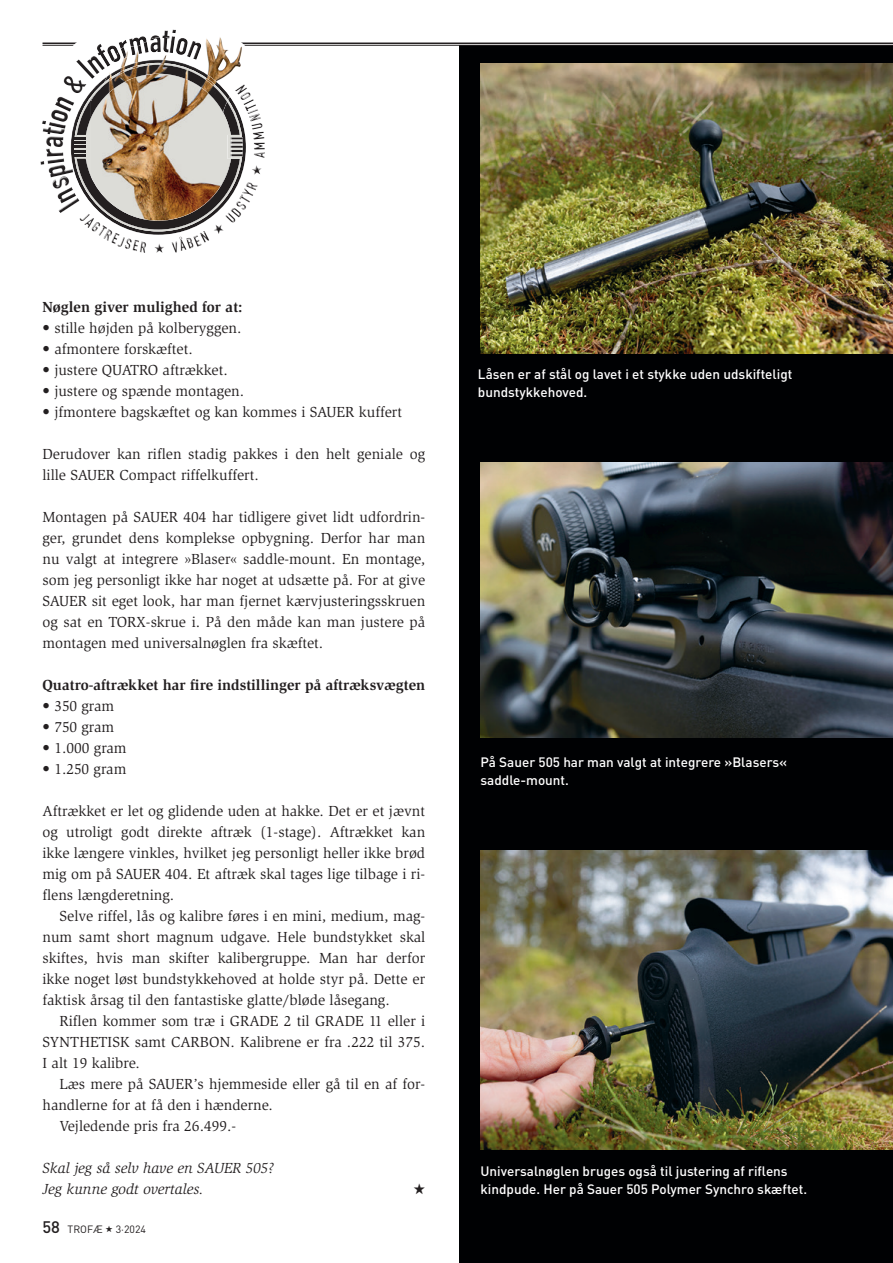
<style>
.page{position:relative;width:893px;height:1263px;background:#fff}
.page>*{position:absolute;margin:0;border:0;box-sizing:border-box;transform-origin:0 0}
.t1{font:15px/21px "Slimbach";color:#231f20;text-align:justify}
.t2{font:700 15px "Slimbach";color:#231f20}
.t3{font:italic 15px/21px "Slimbach";color:#231f20}
.t4{font:500 13.5px/18px "DINOT";color:#fff}
.t5{font:10.5px "DINOT";color:#231f20}
.s1{font-weight:500;font-size:16.5px}
</style>
<div class="page">
<div style="left:459px;top:46px;width:434px;height:1217px;background:#000103"></div>
<hr style="left:43px;top:43px;width:850px;height:1px;background:#231f20">
<hr style="left:43px;top:45px;width:850px;height:1px;background:#231f20">
<img style="left:480px;top:64px;width:413px;height:289px">
<img style="left:480px;top:462px;width:413px;height:275px">
<img style="left:480px;top:850px;width:413px;height:299px">
<svg style="left:41px;top:29px;width:224px;height:224px"></svg>
<p class="t2" style="left:43px;top:298px;width:202px">Nøglen giver mulighed for at:</p>
<p class="t1" style="left:43px;top:317px;width:200px">• stille højden på kolberyggen.</p>
<p class="t1" style="left:43px;top:338px;width:152px">• afmontere forskæftet.</p>
<p class="t1" style="left:43px;top:359px;width:187px">• justere QUATRO aftrækket.</p>
<p class="t1" style="left:43px;top:380px;width:203px">• justere og spænde montagen.</p>
<p class="t1" style="left:43px;top:401px;width:361px">• jfmontere bagskæftet og kan kommes i SAUER kuffert</p>
<p class="t1" style="left:43px;top:443px;width:384px">Derudover kan riflen stadig pakkes i den helt geniale og lille SAUER Compact riffelkuffert.</p>
<p class="t1" style="left:43px;top:506px;width:384px">Montagen på SAUER 404 har tidligere givet lidt udfordrin&shy;ger, grundet dens komplekse opbygning. Derfor har man nu valgt at integrere »Blaser« saddle-mount. En montage, som jeg personligt ikke har noget at udsætte på. For at give SAUER sit eget look, har man fjernet kærvjusteringsskruen og sat en TORX-skrue i. På den måde kan man justere på montagen med universalnøglen fra skæftet.</p>
<p class="t2" style="left:43px;top:676px;width:384px">Quatro-aftrækket har fire indstillinger på aftræksvægten</p>
<p class="t1" style="left:43px;top:695px;width:73px">• 350 gram</p>
<p class="t1" style="left:43px;top:716px;width:73px">• 750 gram</p>
<p class="t1" style="left:43px;top:737px;width:86px">• 1.000 gram</p>
<p class="t1" style="left:43px;top:758px;width:85px">• 1.250 gram</p>
<p class="t1" style="left:43px;top:800px;width:384px">Aftrækket er let og glidende uden at hakke. Det er et jævnt og utroligt godt direkte aftræk (1-stage). Aftrækket kan ikke længere vinkles, hvilket jeg personligt heller ikke brød mig om på SAUER 404. Et aftræk skal tages lige tilbage i ri&shy;flens længderetning.</p>
<p class="t1" style="left:43px;top:905px;width:384px;text-indent:17px">Selve riffel, lås og kalibre føres i en mini, medium, mag&shy;num samt short magnum udgave. Hele bundstykket skal skiftes, hvis man skifter kalibergruppe. Man har derfor ikke noget løst bundstykkehoved at holde styr på. Dette er faktisk årsag til den fantastiske glatte/bløde låsegang.</p>
<p class="t1" style="left:43px;top:1010px;width:384px;text-indent:17px">Riflen kommer som træ i GRADE 2 til GRADE 11 eller i SYNTHETISK samt CARBON. Kalibrene er fra .222 til 375.<br>I alt 19 kalibre.</p>
<p class="t1" style="left:60px;top:1073px;width:367px">Læs mere på SAUER’s hjemmeside eller gå til en af for-</p>
<p class="t1" style="left:43px;top:1094px;width:232px">handlerne for at få den i hænderne.</p>
<p class="t1" style="left:60px;top:1115px;width:178px">Vejledende pris fra 26.499.-</p>
<p class="t3" style="left:43px;top:1157px;width:233px">Skal jeg så selv have en SAUER 505?<br>Jeg kunne godt overtales.</p>
<p class="t5" style="left:43px;top:1222px;width:105px"><span class="s1">58</span> TROFÆ ★ 3·2024</p>
<p class="t4" style="left:478px;top:364px;width:316px">Låsen er af stål og lavet i et stykke uden udskifteligt bundstykkehoved.</p>
<p class="t4" style="left:480px;top:752px;width:308px">På Sauer 505 har man valgt at integrere »Blasers« saddle-mount.</p>
<p class="t4" style="left:480px;top:1161px;width:328px">Universalnøglen bruges også til justering af riflens kindpude. Her på Sauer 505 Polymer Synchro skæftet.</p>
</div>
